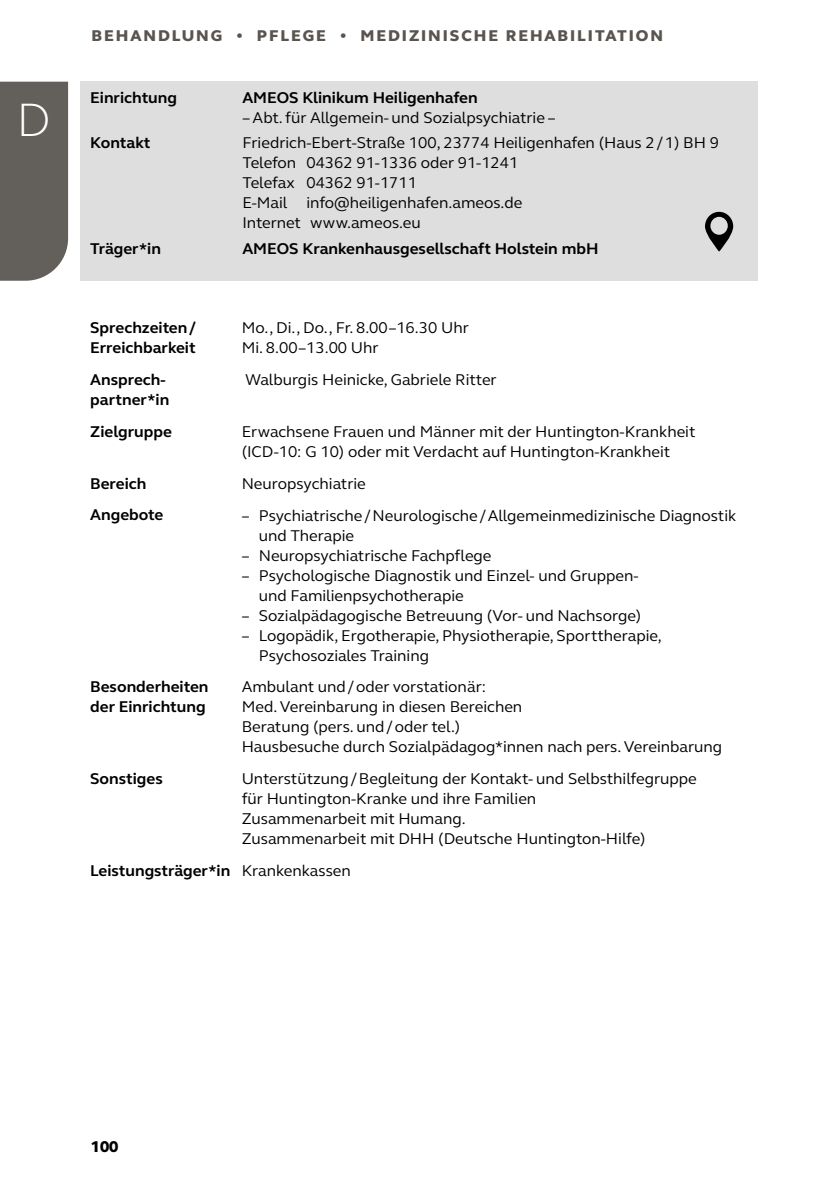
<style>
.page{position:relative;width:840px;height:1191px;background:#fff}
.page>*{position:absolute;margin:0;border:0;box-sizing:border-box;transform-origin:0 0}
.t1{font:300 48px "FS Elliot Pro";color:#fff}
.t2{font:16px/20px "FS Elliot Pro";color:#000}
.t3{font:700 16px/20px "FS Elliot Pro";color:#000}
.t4{font:800 16px "FS Elliot Pro";letter-spacing:.12em;color:#59544f}
.t5{font:800 16px "FS Elliot Pro";color:#000}
</style>
<div class="page">
<div style="left:0;top:82px;width:68px;height:199px;background:#635f5b"></div>
<div style="left:81px;top:82px;width:676px;height:199px;background:#dedede"></div>
<svg style="left:705px;top:212px;width:27px;height:40px"></svg>
<h1 class="t1" style="left:16px;top:88px;width:36px">D</h1>
<p class="t4" style="left:92px;top:25px;width:572px">BEHANDLUNG • PFLEGE • MEDIZINISCHE REHABILITATION</p>
<p class="t3" style="left:90px;top:87px;width:88px">Einrichtung</p>
<p class="t3" style="left:90px;top:133px;width:62px">Kontakt</p>
<p class="t3" style="left:90px;top:238px;width:72px">Träger*in</p>
<p class="t3" style="left:242px;top:87px;width:237px">AMEOS Klinikum Heiligenhafen</p>
<p class="t2" style="left:242px;top:104px;width:478px;line-height:25.6px">– Abt. für Allgemein- und Sozialpsychiatrie –<br>Friedrich-Ebert-Straße 100, 23774 Heiligenhafen (Haus 2 / 1) BH 9</p>
<p class="t2" style="left:242px;top:153px;width:281px">Telefon 04362 91-1336 oder 91-1241<br>Telefax 04362 91-1711<br>E-Mail info@heiligenhafen.ameos.de<br>Internet www.ameos.eu</p>
<p class="t3" style="left:242px;top:238px;width:357px">AMEOS Krankenhausgesellschaft Holstein mbH</p>
<p class="t3" style="left:90px;top:317px;width:107px">Sprechzeiten /<br>Erreichbarkeit</p>
<p class="t3" style="left:90px;top:369px;width:80px">Ansprech&shy;partner*in</p>
<p class="t3" style="left:90px;top:421px;width:83px">Zielgruppe</p>
<p class="t3" style="left:90px;top:467px;width:74px;line-height:31.8px">Bereich<br>Angebote</p>
<p class="t3" style="left:90px;top:676px;width:120px">Besonderheiten der Einrichtung</p>
<p class="t3" style="left:90px;top:768px;width:74px">Sonstiges</p>
<p class="t3" style="left:90px;top:860px;width:141px">Leistungsträger*in</p>
<p class="t2" style="left:241px;top:317px;width:228px">Mo., Di., Do., Fr. 8.00–16.30 Uhr<br>Mi. 8.00–13.00 Uhr</p>
<p class="t2" style="left:245px;top:369px;width:253px">Walburgis Heinicke, Gabriele Ritter</p>
<p class="t2" style="left:241px;top:421px;width:455px">Erwachsene Frauen und Männer mit der Huntington-Krankheit (ICD-10: G 10) oder mit Verdacht auf Huntington-Krankheit</p>
<p class="t2" style="left:241px;top:473px;width:126px">Neuropsychiatrie</p>
<p class="t2" style="left:258px;top:505px;width:479px;text-indent:-17px">– Psychiatrische / Neurologische /Allgemeinmedizinische Diagnostik und Therapie</p>
<p class="t2" style="left:241px;top:545px;width:251px">– Neuropsychiatrische Fachpflege</p>
<p class="t2" style="left:258px;top:565px;width:381px;text-indent:-17px">– Psychologische Diagnostik und Einzel- und Gruppen&shy;und Familienpsychotherapie</p>
<p class="t2" style="left:241px;top:605px;width:401px">– Sozialpädagogische Betreuung (Vor- und Nachsorge)</p>
<p class="t2" style="left:258px;top:625px;width:404px;text-indent:-17px">– Logopädik, Ergotherapie, Physiotherapie, Sporttherapie,<br>Psychosoziales Training</p>
<p class="t2" style="left:241px;top:676px;width:482px">Ambulant und / oder vorstationär:<br>Med. Vereinbarung in diesen Bereichen<br>Beratung (pers. und / oder tel.)<br>Hausbesuche durch Sozialpädagog*innen nach pers. Vereinbarung</p>
<p class="t2" style="left:241px;top:768px;width:456px">Unterstützung / Begleitung der Kontakt- und Selbsthilfegruppe für Huntington-Kranke und ihre Familien<br>Zusammenarbeit mit Humang.<br>Zusammenarbeit mit DHH (Deutsche Huntington-Hilfe)</p>
<p class="t2" style="left:241px;top:860px;width:110px">Krankenkassen</p>
<p class="t5" style="left:91px;top:1135px;width:29px">100</p>
</div>
